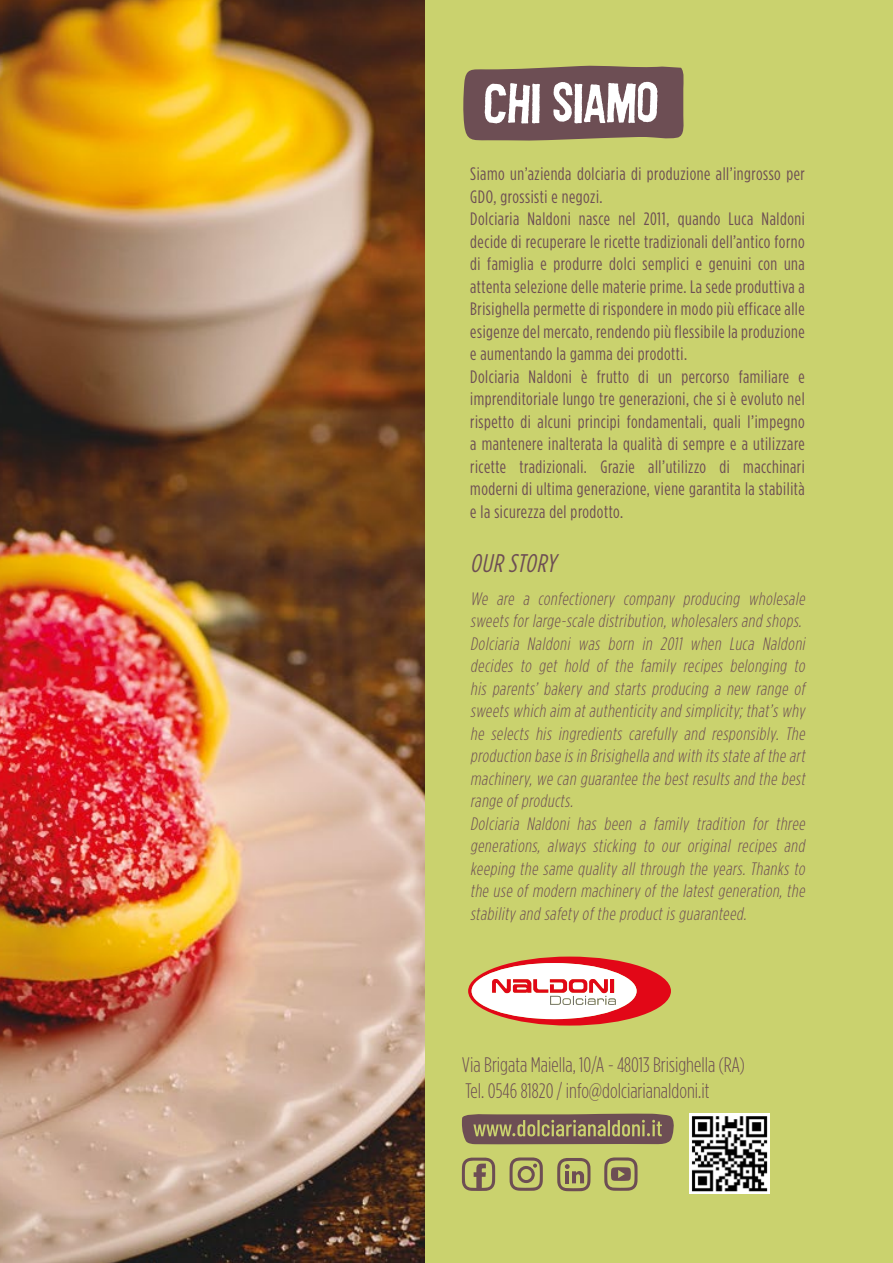
<style>
.page{position:relative;width:893px;height:1263px;background:#fff}
.page>*{position:absolute;margin:0;border:0;box-sizing:border-box;transform-origin:0 0}
.t1{font:52.35px "Flyerfonts Hardcore";color:#fff}
.t2{font:italic 25.5px "Gotham Condensed";color:#6d4e54}
.t3{font:300 21px/25.2px "Gotham Condensed";color:#6d4e54}
.t4{font:18px/22.5px "Gotham Condensed";letter-spacing:.03em;color:#6d4e54}
.t5{font:italic 300 18px/22.5px "Gotham Condensed";color:#6d4e54}
</style>
<div class="page">
<img style="left:0;top:0;width:425px;height:1263px">
<svg style="left:0;top:1162px;width:1px;height:101px"></svg>
<div style="left:425px;top:0;width:468px;height:1263px;background:#cad26e"></div>
<svg style="left:510px;top:1157px;width:33px;height:34px"></svg>
<svg style="left:462px;top:1157px;width:33px;height:34px"></svg>
<svg style="left:557px;top:1158px;width:33px;height:33px"></svg>
<svg style="left:604px;top:1157px;width:34px;height:34px"></svg>
<svg style="left:468px;top:956px;width:203px;height:69px"></svg>
<hr style="left:610px;top:979px;width:4px;height:14px;background:#e20717">
<svg style="left:463px;top:65px;width:221px;height:76px;background:#735755"></svg>
<img style="left:690px;top:1113px;width:80px;height:81px">
<svg style="left:462px;top:1113px;width:212px;height:31px;background:#826c59"></svg>
<h1 class="t1" style="left:484px;top:70px;width:176px">CHI SIAMO</h1>
<p class="t4" style="left:470px;top:162px;width:336px">Siamo un’azienda dolciaria di produzione all’ingrosso per GDO, grossisti e negozi.<br>Dolciaria Naldoni nasce nel 2011, quando Luca Naldoni decide di recuperare le ricette tradizionali dell’antico forno di famiglia e produrre dolci semplici e genuini con una attenta selezione delle materie prime. La sede produttiva a Brisighella permette di rispondere in modo più efficace alle esigenze del mercato, rendendo più flessibile la produzione e aumentando la gamma dei prodotti.<br>Dolciaria Naldoni è frutto di un percorso familiare e imprenditoriale lungo tre generazioni, che si è evoluto nel rispetto di alcuni principi fondamentali, quali l’impegno a mantenere inalterata la qualità di sempre e a utilizzare ricette tradizionali. Grazie all’utilizzo di macchinari moderni di ultima generazione, viene garantita la stabilità e la sicurezza del prodotto.</p>
<h2 class="t2" style="left:470px;top:549px;width:93px">OUR STORY</h2>
<p class="t5" style="left:470px;top:587px;width:339px">We are a confectionery company producing wholesale sweets forlarge-scale distribution,wholesalers and shops.<br>Dolciaria Naldoni was born in 2011 when Luca Naldoni decides to get hold of the family recipes belonging to his parents’ bakery and starts producing a new range of sweets which aim atauthenticity and simplicity;that’s why he selects his ingredients carefully and responsibly. The production base is in Brisighella and with its state afthe art machinery, we can guarantee the best results and the best range ofproducts.<br>Dolciaria Naldoni has been a family tradition for three generations, always sticking to our original recipes and keeping the same quality all through the years. Thanks to the use of modern machinery of the latest generation, the stability and safety ofthe productis guaranteed.</p>
<p class="t3" style="left:462px;top:1052px;width:284px">Via Brigata Maiella, 10/A - 48013 Brisighella (RA)<br>Tel. 0546 81820 / info@dolciarianaldoni.it</p>
</div>
